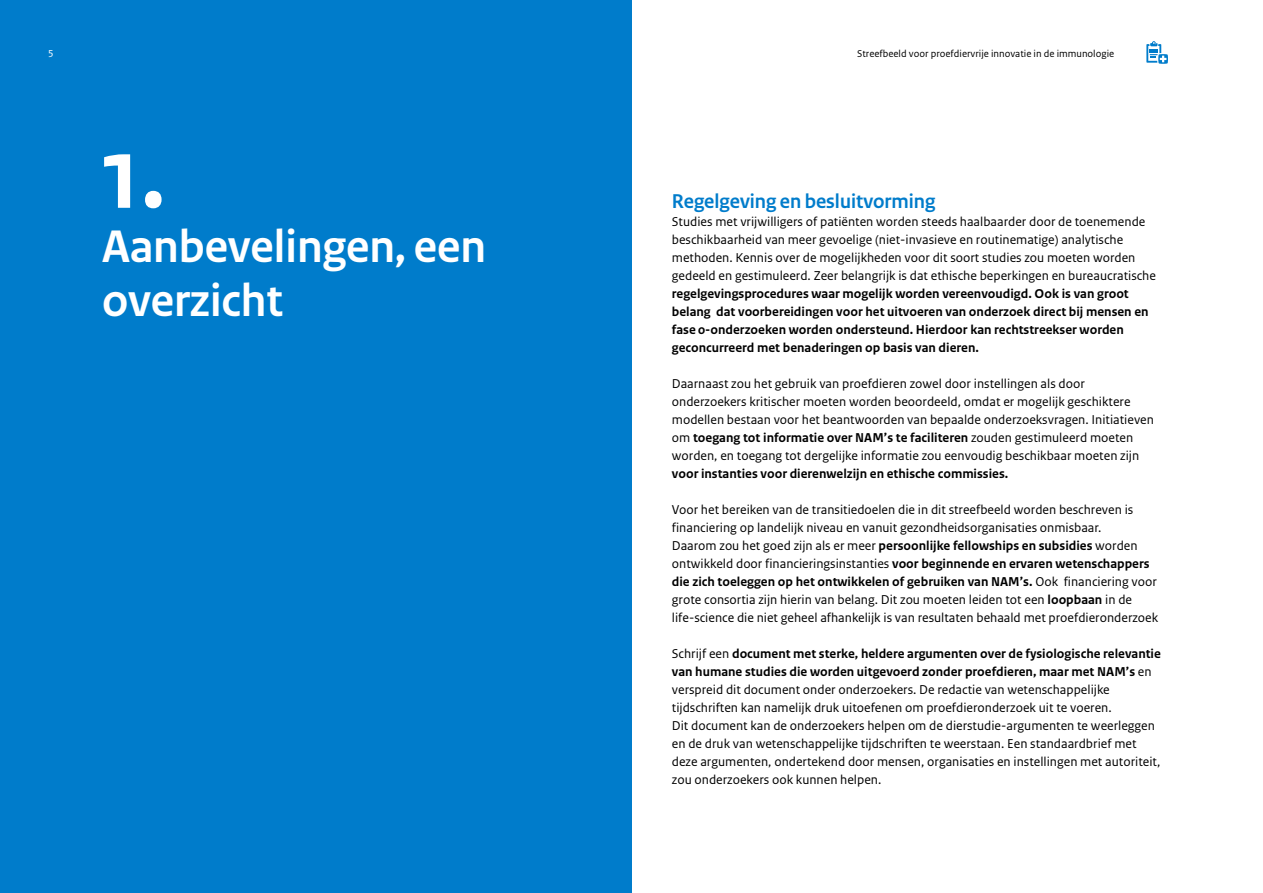
<style>
.page{position:relative;width:1263px;height:893px;background:#fff}
.page>*{position:absolute;margin:0;border:0;box-sizing:border-box;transform-origin:0 0}
.H2_RO_Kop___cijfer{font:700 108px "Rijksoverheid Sans Heading";color:#fff}
.H2_RO_Kop___cijfer-2{font:700 48px/54px "Rijksoverheid Sans Heading";color:#fff}
.H3_RO_Paragraafkop_Sans{font:700 21px "Rijksoverheid Sans Heading";color:#007ccb}
.P_RO_Broodtekst_Sans{font:13.5px/18px "Rijksoverheid Sans Text";color:#000}
.t1{font:10.5px "Rijksoverheid Sans Text";color:#000}
.t2{font:10.5px "Rijksoverheid Sans Text";color:#fff}
.s1{font-weight:700}
</style>
<div class="page">
<div style="left:0;top:0;width:631px;height:893px;background:#007ccb"></div>
<svg style="left:1146px;top:41px;width:22px;height:23px"></svg>
<p class="t2" style="left:48px;top:47px;width:7px">5</p>
<h2 class="H2_RO_Kop___cijfer" style="left:102px;top:112px;width:65px">1.</h2>
<h2 class="H2_RO_Kop___cijfer-2" style="left:102px;top:220px;width:386px">Aanbevelingen, een overzicht</h2>
<p class="t1" style="left:857px;top:47px;width:259px">Streefbeeld voor proefdiervrije innovatie in de immunologie</p>
<h3 class="H3_RO_Paragraafkop_Sans" style="left:672px;top:189px;width:265px">Regelgeving en besluitvorming</h3>
<p class="P_RO_Broodtekst_Sans" style="left:672px;top:213px;width:486px">Studies met vrijwilligers of patiënten worden steeds haalbaarder door de toenemende beschikbaarheid van meer gevoelige (niet-invasieve en routinematige) analytische methoden. Kennis over de mogelijkheden voor dit soort studies zou moeten worden gedeeld en gestimuleerd. Zeer belangrijk is dat ethische beperkingen en bureaucratische <span class="s1">regelgevingsprocedures waar mogelijk worden vereenvoudigd. Ook is van groot belang dat voorbereidingen voor het uitvoeren van onderzoek direct bij mensen en fase 0‑onderzoeken worden ondersteund. Hierdoor kan rechtstreekser worden geconcurreerd met benaderingen op basis van dieren.</span></p>
<p class="P_RO_Broodtekst_Sans" style="left:672px;top:375px;width:484px">Daarnaast zou het gebruik van proefdieren zowel door instellingen als door onderzoekers kritischer moeten worden beoordeeld, omdat er mogelijk geschiktere modellen bestaan voor het beantwoorden van bepaalde onderzoeksvragen. Initiatieven om <span class="s1">toegang tot informatie over NAM’s te faciliteren</span> zouden gestimuleerd moeten worden, en toegang tot dergelijke informatie zou eenvoudig beschikbaar moeten zijn <span class="s1">voor instanties voor dierenwelzijn en ethische commissies.</span></p>
<p class="P_RO_Broodtekst_Sans" style="left:672px;top:501px;width:488px">Voor het bereiken van de transitiedoelen die in dit streefbeeld worden beschreven is financiering op landelijk niveau en vanuit gezondheidsorganisaties onmisbaar.<br>Daarom zou het goed zijn als er meer <span class="s1">persoonlijke fellowships en subsidies</span> worden ontwikkeld door financieringsinstanties <span class="s1">voor beginnende en ervaren wetenschappers die zich toeleggen op het ontwikkelen of gebruiken van NAM’s.</span> Ook financiering voor grote consortia zijn hierin van belang. Dit zou moeten leiden tot een <span class="s1">loopbaan</span> in de life-science die niet geheel afhankelijk is van resultaten behaald met proefdieronderzoek</p>
<p class="P_RO_Broodtekst_Sans" style="left:672px;top:645px;width:490px">Schrijf een <span class="s1">document met sterke, heldere argumenten over de fysiologische relevantie van humane studies die worden uitgevoerd zonder proefdieren, maar met NAM’s</span> en verspreid dit document onder onderzoekers. De redactie van wetenschappelijke tijdschriften kan namelijk druk uitoefenen om proefdieronderzoek uit te voeren.<br>Dit document kan de onderzoekers helpen om de dierstudie-argumenten te weerleggen en de druk van wetenschappelijke tijdschriften te weerstaan. Een standaardbrief met deze argumenten, ondertekend door mensen, organisaties en instellingen met autoriteit, zou onderzoekers ook kunnen helpen.</p>
</div>
